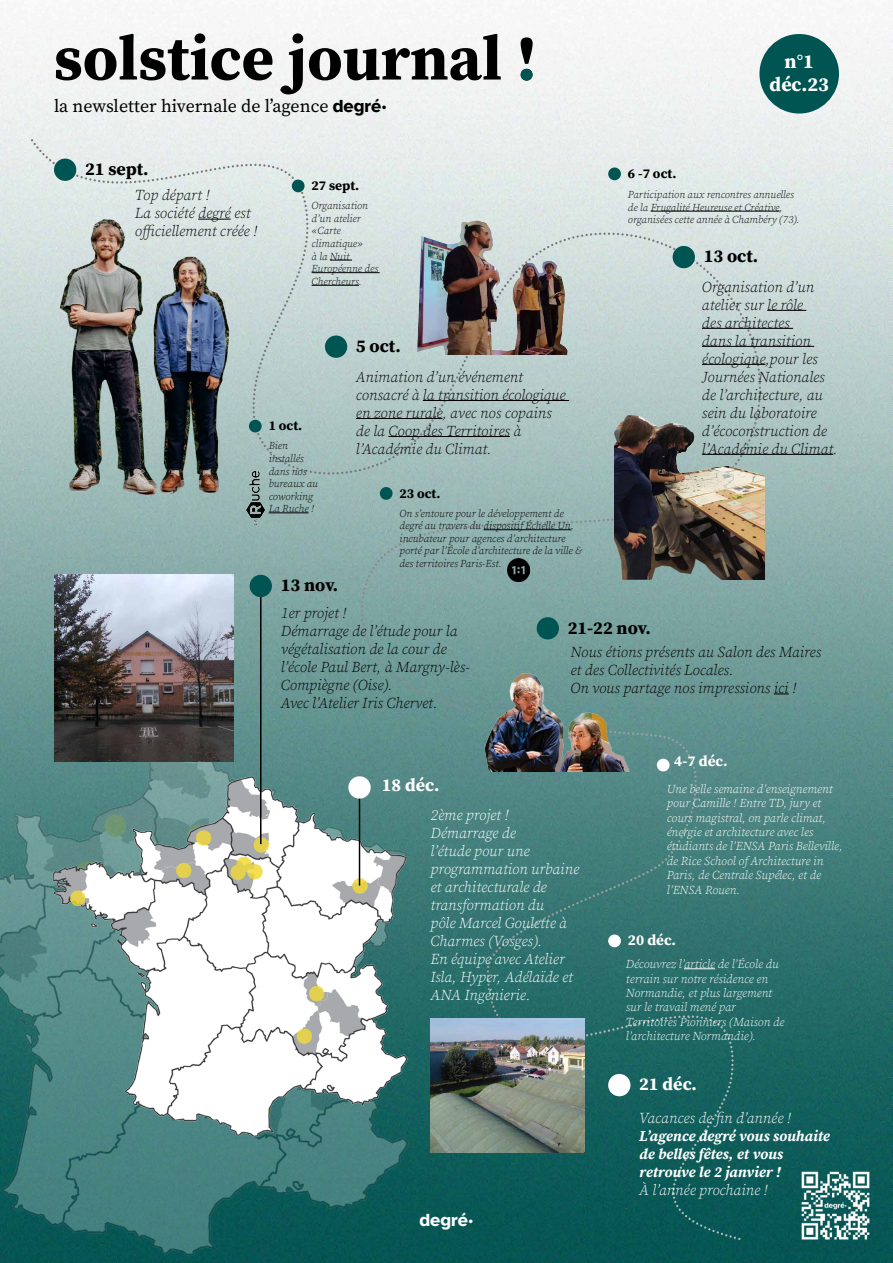
<style>
.page{position:relative;width:893px;height:1263px;background:#fff}
.page>*{position:absolute;margin:0;border:0;box-sizing:border-box;transform-origin:0 0}
.t1{font:700 66px "Source Serif Pro";color:#005552}
.t2{font:700 63px "Source Serif Pro";color:#000}
.t3{font:700 19.8px/23.7px "Source Serif Pro";color:#fff;text-align:center}
.t4{font:18px "Source Serif Pro";color:#000}
.t5{font:700 18px "Source Serif Pro";color:#000}
.t6{font:700 18px "Source Serif Pro";color:#fff}
.t7{font:700 18px "Atkinson Hyperlegible";color:#fff}
.t8{font:italic 300 15px/18px "Source Serif Pro";color:#000}
.t9{font:italic 300 15px/18px "Source Serif Pro";color:#fff}
.t10{font:italic 700 15px/18px "Source Serif Pro";letter-spacing:-.005em;color:#fff}
.t11{font:700 15px "Source Serif Pro";color:#fff}
.t12{font:700 13.5px "Source Serif Pro";color:#000}
.t13{font:italic 300 12px/14.4px "Source Serif Pro";color:#fff}
.t14{font:italic 300 10.5px/12.6px "Source Serif Pro";color:#000}
.s1{font-family:"Atkinson Hyperlegible";font-weight:700}
</style>
<div class="page">
<img style="left:0;top:0;width:893px;height:1263px">
<svg style="left:524px;top:1015px;width:212px;height:224px;background:#115d5b"></svg>
<svg style="left:487px;top:730px;width:210px;height:304px;background:#3c7976"></svg>
<svg style="left:361px;top:516px;width:270px;height:215px;background:#7ea5a2"></svg>
<svg style="left:33px;top:143px;width:728px;height:373px;background:#c4d4d3"></svg>
<img style="left:0;top:691px;width:437px;height:572px">
<div style="left:759px;top:34px;width:80px;height:80px;background:#005552;border-radius:50%"></div>
<div style="left:325px;top:335px;width:22px;height:23px;background:#005552;border-radius:50%"></div>
<div style="left:249px;top:420px;width:13px;height:12px;background:#005552;border-radius:50%"></div>
<div style="left:608px;top:167px;width:13px;height:13px;background:#005552;border-radius:50%"></div>
<div style="left:380px;top:487px;width:13px;height:13px;background:#005552;border-radius:50%"></div>
<div style="left:608px;top:934px;width:13px;height:13px;background:#fff;border-radius:50%"></div>
<div style="left:657px;top:759px;width:13px;height:12px;background:#fff;border-radius:50%"></div>
<div style="left:292px;top:180px;width:13px;height:12px;background:#005552;border-radius:50%"></div>
<div style="left:673px;top:246px;width:22px;height:22px;background:#005552;border-radius:50%"></div>
<div style="left:537px;top:617px;width:22px;height:22px;background:#005552;border-radius:50%"></div>
<hr style="left:269px;top:513px;width:40px;height:1px;background:#000">
<hr style="left:651px;top:211px;width:129px;height:1px;background:#000">
<hr style="left:483px;top:529px;width:88px;height:1px;background:#000">
<hr style="left:684px;top:968px;width:31px;height:1px;background:#fff">
<svg style="left:330px;top:260px;width:22px;height:1px"></svg>
<hr style="left:312px;top:272px;width:68px;height:1px;background:#000">
<hr style="left:312px;top:285px;width:47px;height:1px;background:#000">
<hr style="left:423px;top:400px;width:146px;height:1px;background:#000">
<hr style="left:356px;top:418px;width:86px;height:1px;background:#000">
<hr style="left:388px;top:436px;width:122px;height:1px;background:#000">
<hr style="left:767px;top:310px;width:39px;height:1px;background:#000">
<hr style="left:702px;top:328px;width:91px;height:1px;background:#000">
<hr style="left:702px;top:346px;width:112px;height:1px;background:#000">
<hr style="left:702px;top:364px;width:63px;height:1px;background:#000">
<hr style="left:702px;top:454px;width:131px;height:1px;background:#000">
<svg style="left:774px;top:693px;width:15px;height:1px"></svg>
<img style="left:54px;top:211px;width:192px;height:288px">
<img style="left:410px;top:193px;width:160px;height:161px">
<div style="left:54px;top:159px;width:22px;height:22px;background:#005552;border-radius:50%"></div>
<img style="left:246px;top:469px;width:18px;height:56px">
<img style="left:47px;top:744px;width:380px;height:423px">
<hr style="left:260px;top:589px;width:2px;height:255px;background:#000">
<hr style="left:359px;top:790px;width:1px;height:95px;background:#000">
<div style="left:250px;top:575px;width:22px;height:22px;background:#005552;border-radius:50%"></div>
<div style="left:348px;top:776px;width:23px;height:23px;background:#fff;border-radius:50%"></div>
<div style="left:608px;top:1074px;width:22px;height:22px;background:#fff;border-radius:50%"></div>
<img style="left:482px;top:668px;width:150px;height:103px">
<img style="left:54px;top:575px;width:180px;height:187px">
<img style="left:431px;top:1019px;width:154px;height:133px">
<img style="left:615px;top:358px;width:149px;height:221px">
<img style="left:508px;top:559px;width:22px;height:22px">
<img style="left:797px;top:1167px;width:77px;height:77px">
<h2 class="t2" style="left:54px;top:15px;width:485px">solstice journal !</h2>
<p class="t4" style="left:54px;top:94px;width:334px">la newsletter hivernale de l’agence <span class="s1">degré·</span></p>
<h1 class="t1" style="left:517px;top:12px;width:21px">.</h1>
<p class="t5" style="left:85px;top:157px;width:65px">21 sept.</p>
<p class="t8" style="left:135px;top:187px;width:124px">Top départ !<br>La société degré est officiellement créée !</p>
<p class="t12" style="left:312px;top:176px;width:49px">27 sept.</p>
<p class="t14" style="left:312px;top:199px;width:68px">Organisation d’un atelier «Carte climatique»<br>à la Nuit<br>Européenne des<br>Chercheurs.</p>
<p class="t12" style="left:269px;top:417px;width:35px">1 oct.</p>
<p class="t14" style="left:269px;top:440px;width:51px">Bien installés dans nos bureaux au coworking<br>La Ruche !</p>
<p class="t5" style="left:281px;top:573px;width:59px">13 nov.</p>
<p class="t5" style="left:356px;top:334px;width:46px">5 oct.</p>
<p class="t8" style="left:356px;top:368px;width:211px">Animation d’un événement consacré à la transition écologique en zone rurale, avec nos copains de la Coop des Territoires à l’Académie du Climat.</p>
<p class="t12" style="left:400px;top:484px;width:42px">23 oct.</p>
<p class="t14" style="left:400px;top:507px;width:184px">On s’entoure pour le développement de degré au travers du dispositif échelle Un, incubateur pour agences d’architecture porté par l’École d’architecture de la ville &amp; des territoires Paris-Est.</p>
<p class="t12" style="left:628px;top:164px;width:50px">6 -7 oct.</p>
<h3 class="t3" style="left:770px;top:49px;width:61px">n°1 déc.23</h3>
<p class="t14" style="left:628px;top:188px;width:173px">Participation aux rencontres annuelles de la Frugalité Heureuse et Créative, organisées cette année à Chambéry (73).</p>
<p class="t5" style="left:704px;top:244px;width:56px">13 oct.</p>
<p class="t8" style="left:702px;top:278px;width:137px">Organisation d’un atelier sur le rôle<br>des architectes<br>dans la transition écologique,pour les<br>Journées Nationales de l’architecture, au sein du laboratoire d’écoconstruction de l’Académie du Climat.</p>
<p class="t8" style="left:281px;top:604px;width:190px">1er projet !<br>Démarrage de l’étude pour la végétalisation de la cour de l’école Paul Bert, à Margny-lès-<br>Compiègne (Oise).<br>Avec l’Atelier Iris Chervet.</p>
<p class="t5" style="left:568px;top:615px;width:85px">21-22 nov.</p>
<p class="t8" style="left:570px;top:643px;width:252px">Nous étions présents au Salon des Maires et des Collectivités Locales.<br>On vous partage nos impressions ici !</p>
<p class="t11" style="left:674px;top:751px;width:55px">4-7 déc.</p>
<p class="t6" style="left:382px;top:773px;width:59px">18 déc.</p>
<p class="t9" style="left:431px;top:806px;width:150px">2ème projet !<br>Démarrage de<br>l’étude pour une programmation urbaine et architecturale de transformation du<br>pôle Marcel Goulette à<br>Charmes (Vosges).<br>En équipe avec Atelier<br>Isla, Hyper, Adélaïde et<br>ANA Ingénierie.</p>
<p class="t7" style="left:419px;top:1209px;width:55px">degré·</p>
<p class="t13" style="left:667px;top:782px;width:177px">Une belle semaine d’enseignement pour Camille ! Entre TD, jury et cours magistral, on parle climat, énergie et architecture avec les étudiants de l’ENSA Paris Belleville, de Rice School of Architecture in<br>Paris, de Centrale Supélec, et de l’ENSA Rouen.</p>
<p class="t11" style="left:628px;top:930px;width:50px">20 déc.</p>
<p class="t13" style="left:626px;top:957px;width:160px">Découvrez l’article de l’école du terrain sur notre résidence en<br>Normandie, et plus largement sur le travail mené par<br>Territoires Pionniers (Maison de l’architecture Normandie).</p>
<p class="t6" style="left:639px;top:1072px;width:59px">21 déc.</p>
<p class="t9" style="left:639px;top:1109px;width:153px">Vacances de fin d’année !</p>
<p class="t10" style="left:639px;top:1126px;width:192px">L’agence degré vous souhaite de belles fêtes, et vous retrouve le 2 janvier !</p>
<p class="t9" style="left:639px;top:1181px;width:130px">à l’année prochaine !</p>
</div>
